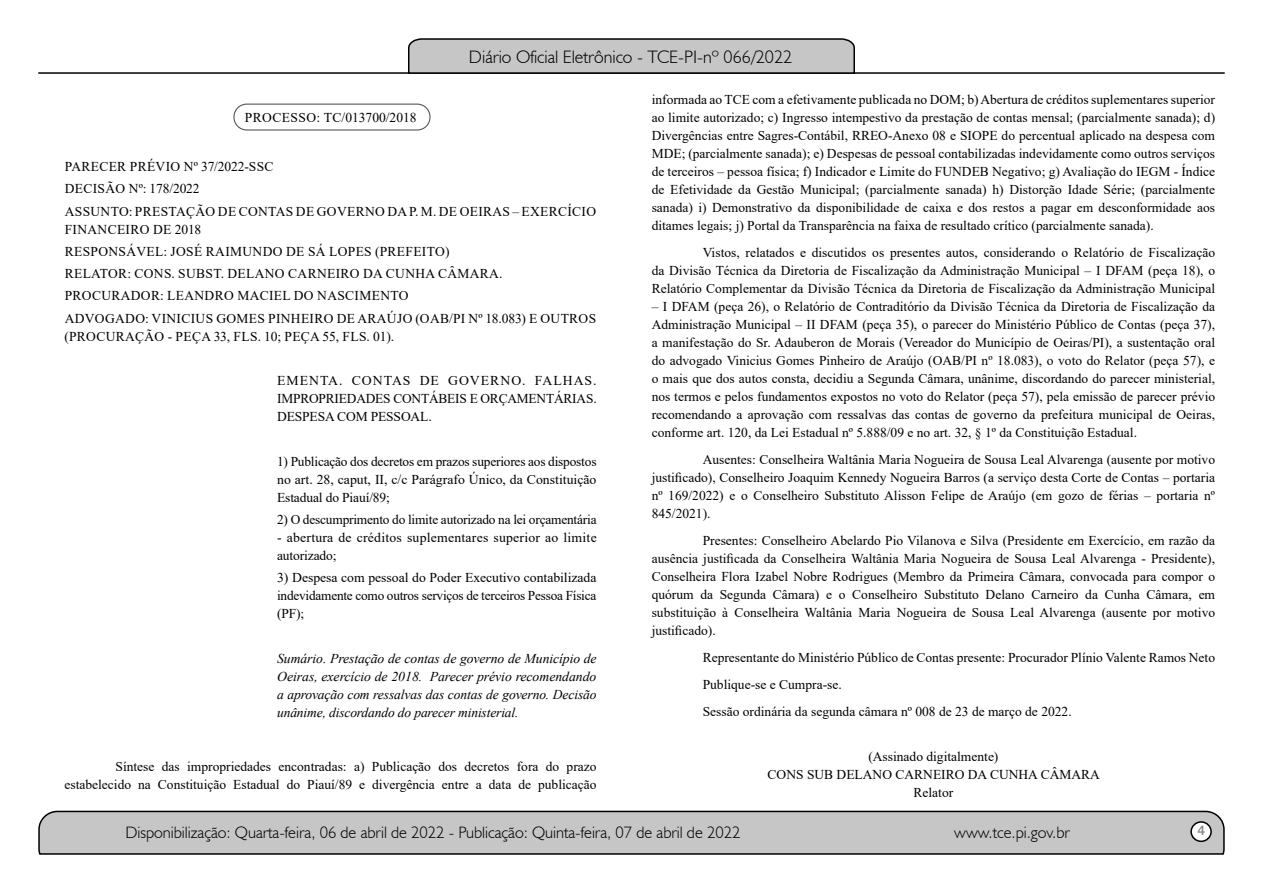
<style>
.page{position:relative;width:1263px;height:893px;background:#fff}
.page>*{position:absolute;margin:0;border:0;box-sizing:border-box;transform-origin:0 0}
.t1{font:300 18px "Humanist 521 BT";color:#000}
.t2{font:300 16.5px "Humanist 521 BT";color:#000}
.t3{font:15px "Estrangelo Edessa";color:#808080}
.t4{font:13.5px/18px "Times New Roman";color:#000;text-align:justify}
.t5{font:13.5px/22.2px "Times New Roman";letter-spacing:.025em;color:#000}
.t6{font:italic 13.5px/18px "Times New Roman";letter-spacing:-.01em;color:#000;text-align:justify}
</style>
<div class="page">
<svg style="left:38px;top:810px;width:1187px;height:45px;background:#b9b9b9"></svg>
<div style="left:1191px;top:822px;width:20px;height:19px;background:#fff;border-radius:50%"></div>
<div style="left:1190px;top:821px;width:22px;height:21px;border:2px solid #000;border-radius:50%"></div>
<hr style="left:38px;top:72px;width:1187px;height:2px;background:#000">
<svg style="left:407px;top:38px;width:449px;height:36px;background:#b4b4b4"></svg>
<div style="left:233px;top:104px;width:197px;height:27px;border:1px solid #575756;border-radius:13px"></div>
<h1 class="t1" style="left:469px;top:46px;width:325px">Diário Oficial Eletrônico - TCE-PI-nº 066/2022</h1>
<p class="t4" style="left:245px;top:108px;width:173px">PROCESSO: TC/013700/2018</p>
<p class="t5" style="left:65px;top:155px;width:533px">PARECER PRÉVIO Nº 37/2022-SSC<br>DECISÃO Nº: 178/2022<br>ASSUNTO: PRESTAÇÃO DE CONTAS DE GOVERNO DA P. M. DE OEIRAS – EXERCÍCIO</p>
<p class="t5" style="left:65px;top:218px;width:533px">FINANCEIRO DE 2018<br>RESPONSÁVEL: JOSÉ RAIMUNDO DE SÁ LOPES (PREFEITO)<br>RELATOR: CONS. SUBST. DELANO CARNEIRO DA CUNHA CÂMARA.<br>PROCURADOR: LEANDRO MACIEL DO NASCIMENTO<br>ADVOGADO: VINICIUS GOMES PINHEIRO DE ARAÚJO (OAB/PI Nº 18.083) E OUTROS</p>
<p class="t5" style="left:64px;top:325px;width:331px">(PROCURAÇÃO - PEÇA 33, FLS. 10; PEÇA 55, FLS. 01).</p>
<p class="t4" style="left:277px;top:371px;width:321px">EMENTA. CONTAS DE GOVERNO. FALHAS.<br>IMPROPRIEDADES CONTÁBEIS E ORÇAMENTÁRIAS.<br>DESPESA COM PESSOAL.</p>
<p class="t4" style="left:277px;top:452px;width:321px">1) Publicação dos decretos em prazos superiores aos dispostos no art. 28, caput, II, c/c Parágrafo Único, da Constituição Estadual do Piauí/89;</p>
<p class="t4" style="left:277px;top:510px;width:321px">2) O descumprimento do limite autorizado na lei orçamentária</p>
<p class="t4" style="left:277px;top:528px;width:321px">- abertura de créditos suplementares superior ao limite autorizado;</p>
<p class="t4" style="left:277px;top:568px;width:321px">3) Despesa com pessoal do Poder Executivo contabilizada indevidamente como outros serviços de terceiros Pessoa Física (PF);</p>
<p class="t6" style="left:277px;top:649px;width:321px">Sumário. Prestação de contas de governo de Município de Oeiras, exercício de 2018. Parecer prévio recomendando a aprovação com ressalvas das contas de governo. Decisão unânime, discordando do parecer ministerial.</p>
<p class="t4" style="left:64px;top:757px;width:534px;text-align:right">Síntese das impropriedades encontradas: a) Publicação dos decretos fora do prazo estabelecido na Constituição Estadual do Piauí/89 e divergência entre a data de publicação</p>
<p class="t4" style="left:652px;top:90px;width:565px">informada ao TCE com a efetivamente publicada no DOM; b) Abertura de créditos suplementares superior ao limite autorizado; c) Ingresso intempestivo da prestação de contas mensal; (parcialmente sanada); d)<br>Divergências entre Sagres-Contábil, RREO-Anexo 08 e SIOPE do percentual aplicado na despesa com MDE; (parcialmente sanada); e) Despesas de pessoal contabilizadas indevidamente como outros serviços de terceiros – pessoa física; f) Indicador e Limite do FUNDEB Negativo; g) Avaliação do IEGM - Índice de Efetividade da Gestão Municipal; (parcialmente sanada) h) Distorção Idade Série; (parcialmente sanada) i) Demonstrativo da disponibilidade de caixa e dos restos a pagar em desconformidade aos ditames legais; j) Portal da Transparência na faixa de resultado crítico (parcialmente sanada).</p>
<p class="t4" style="left:652px;top:243px;width:565px;text-indent:51px">Vistos, relatados e discutidos os presentes autos, considerando o Relatório de Fiscalização da Divisão Técnica da Diretoria de Fiscalização da Administração Municipal – I DFAM (peça 18), o Relatório Complementar da Divisão Técnica da Diretoria de Fiscalização da Administração Municipal</p>
<p class="t4" style="left:652px;top:297px;width:565px">– I DFAM (peça 26), o Relatório de Contraditório da Divisão Técnica da Diretoria de Fiscalização da Administração Municipal – II DFAM (peça 35), o parecer do Ministério Público de Contas (peça 37), a manifestação do Sr. Adauberon de Morais (Vereador do Município de Oeiras/PI), a sustentação oral do advogado Vinicius Gomes Pinheiro de Araújo (OAB/PI nº 18.083), o voto do Relator (peça 57), e o mais que dos autos consta, decidiu a Segunda Câmara, unânime, discordando do parecer ministerial, nos termos e pelos fundamentos expostos no voto do Relator (peça 57), pela emissão de parecer prévio recomendando a aprovação com ressalvas das contas de governo da prefeitura municipal de Oeiras, conforme art. 120, da Lei Estadual nº 5.888/09 e no art. 32, § 1º da Constituição Estadual.</p>
<p class="t4" style="left:652px;top:450px;width:565px;text-indent:51px">Ausentes: Conselheira Waltânia Maria Nogueira de Sousa Leal Alvarenga (ausente por motivo justificado), Conselheiro Joaquim Kennedy Nogueira Barros (a serviço desta Corte de Contas – portaria nº 169/2022) e o Conselheiro Substituto Alisson Felipe de Araújo (em gozo de férias – portaria nº 845/2021).</p>
<p class="t4" style="left:652px;top:531px;width:565px;text-indent:51px">Presentes: Conselheiro Abelardo Pio Vilanova e Silva (Presidente em Exercício, em razão da ausência justificada da Conselheira Waltânia Maria Nogueira de Sousa Leal Alvarenga - Presidente), Conselheira Flora Izabel Nobre Rodrigues (Membro da Primeira Câmara, convocada para compor o quórum da Segunda Câmara) e o Conselheiro Substituto Delano Carneiro da Cunha Câmara, em substituição à Conselheira Waltânia Maria Nogueira de Sousa Leal Alvarenga (ausente por motivo justificado).</p>
<p class="t4" style="left:703px;top:643px;width:514px;line-height:27px;text-align:left">Representante do Ministério Público de Contas presente: Procurador Plínio Valente Ramos Neto<br>Publique-se e Cumpra-se.<br>Sessão ordinária da segunda câmara nº 008 de 23 de março de 2022.</p>
<p class="t4" style="left:768px;top:747px;width:334px;text-align:center">(Assinado digitalmente)<br>CONS SUB DELANO CARNEIRO DA CUNHA CÂMARA<br>Relator</p>
<p class="t2" style="left:125px;top:822px;width:617px">Disponibilização: Quarta-feira, 06 de abril de 2022 - Publicação: Quinta-feira, 07 de abril de 2022</p>
<p class="t2" style="left:954px;top:822px;width:117px">www.tce.pi.gov.br</p>
<p class="t3" style="left:1197px;top:823px;width:9px">4</p>
</div>
